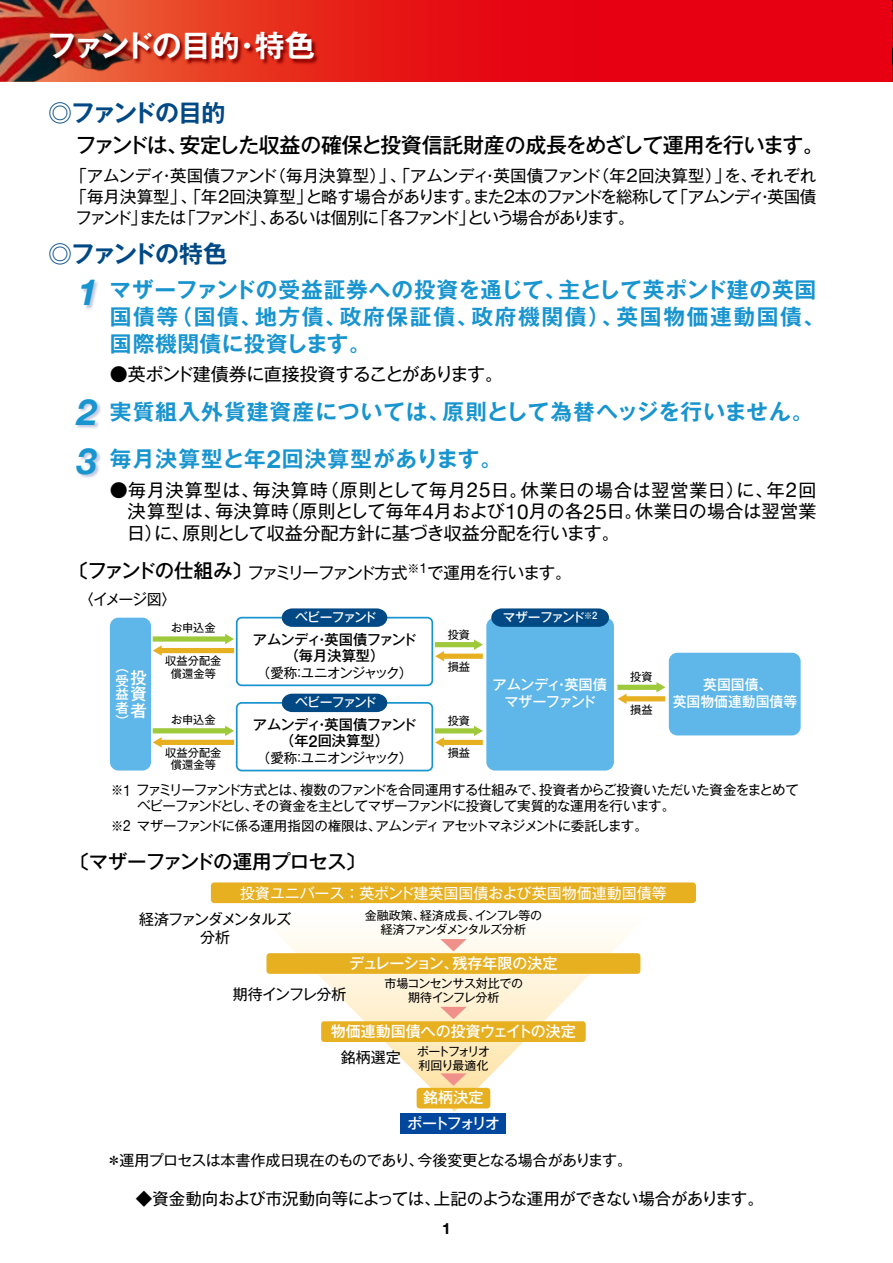
<style>
.page{position:relative;width:893px;height:1263px;background:#fff}
.page>*{position:absolute;margin:0;border:0;box-sizing:border-box;transform-origin:0 0}
.t1{font:italic 700 36px "Helvetica Neue";color:#1894cf}
.t2{font:700 30px "Gothic MB101 Pro De";letter-spacing:-.05em;color:#fff}
.t3{font:700 24px "Gothic MB101 Pro De";letter-spacing:-.085em;color:#004985}
.t4{font:700 21.75px/27px "Gothic MB101 Pro De";letter-spacing:.04em;color:#1894cf}
.t5{font:500 21px "Gothic MB101 Pro";letter-spacing:-.04em;color:#000}
.t6{font:500 19.5px "Gothic MB101 Pro";letter-spacing:-.045em;color:#000}
.t7{font:18px/21.6px "Gothic MB101 Pro";letter-spacing:-.01em;color:#000;text-align:justify}
.t8{font:18px "Gothic MB101 Pro";letter-spacing:-.04em;color:#000}
.t9{font:16.5px "Gothic MB101 Pro";letter-spacing:-.055em;color:#000}
.t10{font:16.5px "Gothic MB101 Pro";letter-spacing:-.02em;color:#000}
.t11{font:16.5px "Gothic MB101 Pro";letter-spacing:-.1em;color:#000}
.t12{font:16.5px "Gothic MB101 Pro";letter-spacing:-.03em;color:#000}
.t13{font:500 16.5px/16.5px "Gothic MB101 Pro";color:#fff;text-align:justify}
.t14{font:700 15.45px "Helvetica Neue LT Std";color:#000}
.t15{font:15px "Gothic MB101 Pro";letter-spacing:-.04em;color:#000}
.t16{font:500 15px "Gothic MB101 Pro";color:#fff}
.t17{font:15px "Gothic MB101 Pro";color:#fff}
.t18{font:15px/18px "Gothic MB101 Pro";letter-spacing:-.08em;color:#000;text-align:center}
.t19{font:500 15px/25.7px "Gothic MB101 Pro";letter-spacing:-.115em;color:#fff;text-align:center}
.t20{font:500 14.25px/16.5px "Gothic MB101 Pro";letter-spacing:-.02em;color:#000;text-align:center}
.t21{font:500 14.25px/17.1px "Gothic MB101 Pro";letter-spacing:-.04em;color:#fff;text-align:center}
.t22{font:500 14.25px/16.2px "Gothic MB101 Pro";color:#fff;text-align:center}
.t23{font:13.5px "Gothic MB101 Pro";letter-spacing:-.055em;color:#000;scale:.9 1}
.t24{font:13.5px "Gothic MB101 Pro";letter-spacing:-.055em;color:#000}
.t25{font:13.5px "Gothic MB101 Pro";letter-spacing:-.08em;color:#000}
.t26{font:500 13.5px/13.5px "Gothic MB101 Pro";color:#fff;text-align:justify}
.t27{font:500 12.75px "Gothic MB101 Pro";letter-spacing:-.1em;color:#fff}
.t28{font:12px/13.5px "Gothic MB101 Pro";letter-spacing:-.04em;color:#000;text-align:center}
.t29{font:12px/13.5px "Gothic MB101 Pro";letter-spacing:-.095em;color:#000}
.t30{font:11.25px/12.1px "Gothic MB101 Pro";color:#000;text-align:center}
.s1{font-family:"Helvetica Neue";font-style:italic;font-size:36px}
.s2{font-family:"Helvetica Neue LT Std";font-size:25.05px}
.s3{font-family:"Helvetica Neue LT Std";font-size:20.7px}
.s4{font-weight:500;font-size:19.5px}
.s5{font-family:"Helvetica Neue LT Std";font-size:16.35px}
.s6{font-family:"Helvetica Neue LT Std";font-size:15.45px}
.s7{font-weight:500}
</style>
<div class="page">
<svg style="left:0;top:0;width:893px;height:82px;background:#e01318"></svg>
<img style="left:47px;top:30px;width:274px;height:42px">
<svg style="left:267px;top:933px;width:374px;height:178px"></svg>
<div style="left:211px;top:882px;width:485px;height:21px;background:#e7b021;border-radius:3px"></div>
<div style="left:417px;top:1088px;width:73px;height:20px;background:#e7b021;border-radius:3px"></div>
<div style="left:401px;top:1113px;width:105px;height:20px;background:#00479d"></div>
<div style="left:266px;top:953px;width:374px;height:21px;background:#e7b021;border-radius:3px"></div>
<svg style="left:440px;top:939px;width:27px;height:12px"></svg>
<svg style="left:321px;top:1007px;width:265px;height:35px;background:#f0ca6c"></svg>
<svg style="left:440px;top:1073px;width:27px;height:13px"></svg>
<div style="left:110px;top:618px;width:41px;height:152px;background:#5eb7e8;border-radius:9px"></div>
<svg style="left:435px;top:639px;width:48px;height:22px"></svg>
<svg style="left:617px;top:682px;width:48px;height:22px"></svg>
<svg style="left:435px;top:726px;width:48px;height:22px"></svg>
<div style="left:669px;top:653px;width:132px;height:82px;background:#5eb7e8;border-radius:9px"></div>
<div style="left:486px;top:618px;width:128px;height:152px;background:#5eb7e8;border-radius:9px"></div>
<svg style="left:491px;top:608px;width:118px;height:19px;background:#0d548d"></svg>
<div style="left:236px;top:617px;width:197px;height:69px;border:2px solid #1894cf;border-radius:5px"></div>
<svg style="left:282px;top:608px;width:105px;height:19px;background:#11558d"></svg>
<div style="left:236px;top:702px;width:197px;height:69px;border:2px solid #1894cf;border-radius:5px"></div>
<div style="left:282px;top:694px;width:105px;height:18px;background:#004985"></div>
<svg style="left:153px;top:634px;width:81px;height:22px"></svg>
<svg style="left:153px;top:726px;width:81px;height:21px"></svg>
<img style="left:82px;top:281px;width:16px;height:28px">
<img style="left:77px;top:400px;width:24px;height:28px">
<img style="left:78px;top:450px;width:23px;height:28px">
<h2 class="t2" style="left:47px;top:21px;width:270px">ファンドの目的・特色</h2>
<p class="t3" style="left:48px;top:93px;width:179px">◎ファンドの目的</p>
<p class="t5" style="left:76px;top:127px;width:750px">ファンドは、安定した収益の確保と投資信託財産の成長をめざして運用を行います。</p>
<p class="t10" style="left:71px;top:162px;width:747px">「アムンディ・英国債ファンド（毎月決算型）」、「アムンディ・英国債ファンド（年２回決算型）」を、それぞれ</p>
<p class="t9" style="left:71px;top:183px;width:747px">「毎月決算型」、「年２回決算型」と略す場合があります。また２本のファンドを総称して「アムンディ・英国債</p>
<p class="t11" style="left:76px;top:204px;width:560px">ファンド」または「ファンド」、あるいは個別に「各ファンド」という場合があります。</p>
<p class="t3" style="left:48px;top:233px;width:181px">◎ファンドの特色</p>
<h1 class="t1" style="left:78px;top:264px;width:22px">1</h1>
<p class="t4" style="left:110px;top:273px;width:717px">マザーファンドの受益証券への投資を通じて、主として英ポンド建の英国国債等（国債、地方債、政府保証債、政府機関債）、英国物価連動国債、国際機関債に投資します。</p>
<p class="t8" style="left:110px;top:359px;width:395px">●英ポンド建債券に直接投資することがあります。</p>
<p class="t4" style="left:110px;top:386px;width:705px;line-height:47.1px;text-indent:-33px"><span class="s1">2</span> 実質組入外貨建資産については、原則として為替ヘッジを行いません。毎月決算型と年<span class="s2">2</span>回決算型があります。</p>
<p class="t7" style="left:127px;top:476px;width:691px;text-indent:-17px">●毎月決算型は、毎決算時（原則として毎月<span class="s3">25</span>日。休業日の場合は翌営業日）に、年<span class="s3">2</span>回決算型は、毎決算時（原則として毎年<span class="s3">4</span>月および<span class="s3">10</span>月の各<span class="s3">25</span>日。休業日の場合は翌営業日）に、原則として収益分配方針に基づき収益分配を行います。</p>
<h1 class="t1" style="left:77px;top:433px;width:22px">3</h1>
<p class="t9" style="left:69px;top:558px;width:504px"><span class="s4">〔ファンドの仕組み〕</span>ファミリーファンド方式<sup>※</sup><sup>1</sup>で運用を行います。</p>
<p class="t15" style="left:79px;top:587px;width:99px">〈イメージ図〉</p>
<p class="t27" style="left:295px;top:607px;width:83px">ベビーファンド</p>
<p class="t27" style="left:503px;top:607px;width:96px">マザーファンド<sup>※</sup><sup>2</sup></p>
<p class="t30" style="left:171px;top:620px;width:46px">お申込金</p>
<p class="t30" style="left:165px;top:653px;width:58px">収益分配金償還金等</p>
<p class="t30" style="left:171px;top:712px;width:46px">お申込金</p>
<p class="t30" style="left:165px;top:745px;width:58px">収益分配金償還金等</p>
<p class="t30" style="left:448px;top:627px;width:24px">投資</p>
<p class="t30" style="left:448px;top:659px;width:24px">損益</p>
<p class="t20" style="left:253px;top:629px;width:165px">アムンディ・英国債ファンド（毎月決算型）</p>
<p class="t25" style="left:257px;top:661px;width:157px">（愛称：ユニオンジャック）</p>
<p class="t26" style="left:116px;top:659px;width:15px">（受益者）</p>
<p class="t21" style="left:492px;top:674px;width:116px">アムンディ・英国債マザーファンド</p>
<p class="t13" style="left:131px;top:667px;width:17px">投資者</p>
<p class="t27" style="left:295px;top:692px;width:83px">ベビーファンド</p>
<p class="t30" style="left:448px;top:713px;width:24px">投資</p>
<p class="t30" style="left:448px;top:745px;width:24px">損益</p>
<p class="t20" style="left:253px;top:714px;width:165px">アムンディ・英国債ファンド（年<span class="s5">2</span>回決算型）</p>
<p class="t25" style="left:257px;top:746px;width:157px">（愛称：ユニオンジャック）</p>
<p class="t30" style="left:630px;top:669px;width:24px">投資</p>
<p class="t30" style="left:630px;top:702px;width:24px">損益</p>
<p class="t22" style="left:673px;top:675px;width:126px">英国国債、<br>英国物価連動国債等</p>
<p class="t23" style="left:111px;top:779px;width:766px">※<span class="s6">1</span> ファミリーファンド方式とは、複数のファンドを合同運用する仕組みで、投資者からご投資いただいた資金をまとめて</p>
<p class="t23" style="left:111px;top:814px;width:598px">※<span class="s6">2</span> マザーファンドに係る運用指図の権限は、アムンディアセットマネジメントに委託します。</p>
<p class="t24" style="left:137px;top:795px;width:540px">ベビーファンドとし、その資金を主としてマザーファンドに投資して実質的な運用を行います。</p>
<p class="t6" style="left:70px;top:846px;width:297px">〔マザーファンドの運用プロセス〕</p>
<p class="t17" style="left:240px;top:880px;width:428px">投資ユニバース<span class="s7">：</span>英ポンド建英国国債および英国物価連動国債等</p>
<p class="t18" style="left:139px;top:908px;width:153px">経済ファンダメンタルズ分析</p>
<p class="t28" style="left:365px;top:907px;width:179px">金融政策、経済成長、インフレ等の経済ファンダメンタルズ分析</p>
<p class="t16" style="left:349px;top:950px;width:210px">デュレーション、残存年限の決定</p>
<p class="t15" style="left:233px;top:982px;width:115px">期待インフレ分析</p>
<p class="t28" style="left:384px;top:975px;width:140px">市場コンセンサス対比での期待インフレ分析</p>
<p class="t16" style="left:331px;top:1018px;width:247px">物価連動国債への投資ウェイトの決定</p>
<p class="t15" style="left:341px;top:1045px;width:61px">銘柄選定</p>
<p class="t29" style="left:417px;top:1043px;width:75px">ポートフォリオ利回り最適化</p>
<p class="t19" style="left:407px;top:1083px;width:94px">銘柄決定<br>ポートフォリオ</p>
<p class="t15" style="left:107px;top:1148px;width:527px">＊運用プロセスは本書作成日現在のものであり、今後変更となる場合があります。</p>
<p class="t12" style="left:136px;top:1185px;width:630px">◆資金動向および市況動向等によっては、上記のような運用ができない場合があります。</p>
<p class="t14" style="left:442px;top:1219px;width:10px">1</p>
</div>
